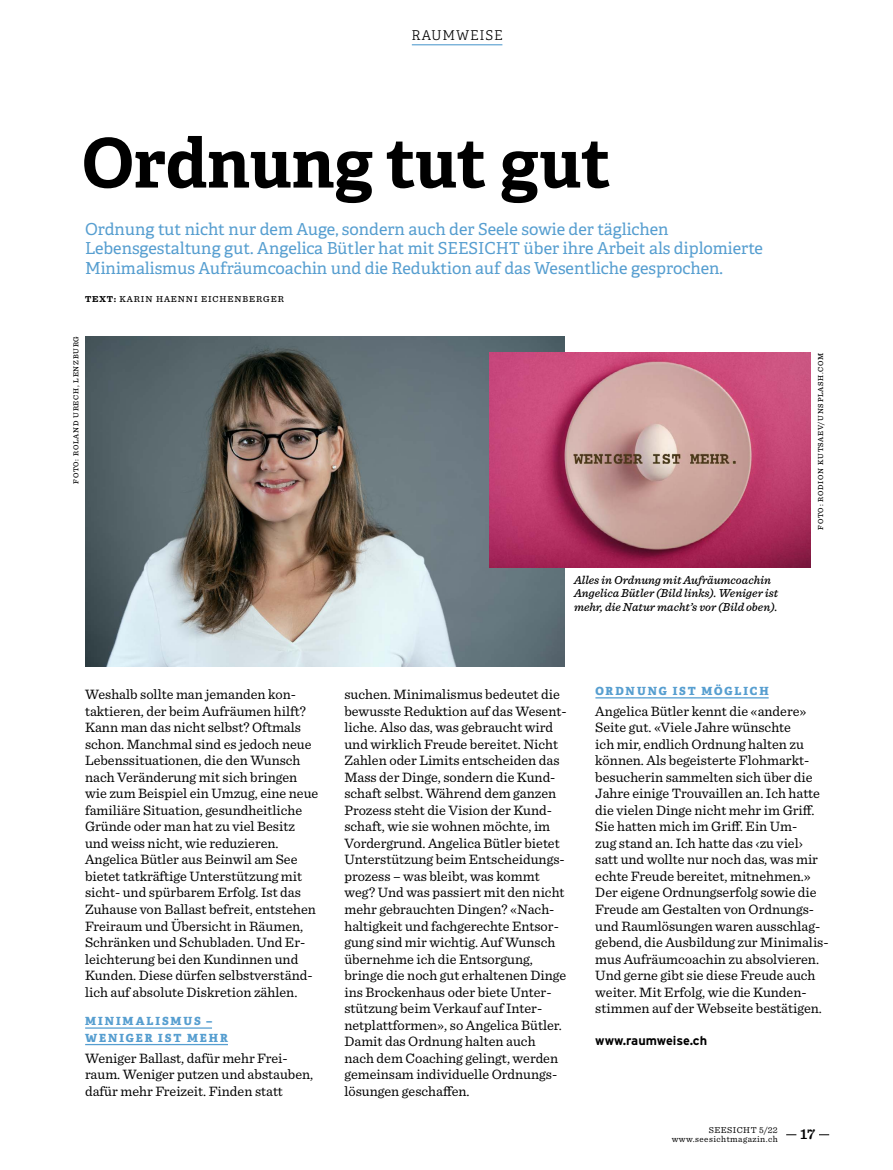
<style>
.page{position:relative;width:893px;height:1170px;background:#fff}
.page>*{position:absolute;margin:0;border:0;box-sizing:border-box;transform-origin:0 0}
.Haupttitel_Adelle_Bo{font:700 68.25px "Adelle";color:#000}
.Lead_Adelle_Regular{font:16.5px/19.5px "Adelle";color:#569ed0}
.t1{font:600 15px "Sentinel";color:#000}
.Grundtext_Sentinel_9{font:14.25px/16.5px "Sentinel";color:#000}
.Rubriktitel_rechts{font:300 13.5px "Adelle";letter-spacing:.06em;color:#000}
.Grundtext_Box_Inters{font:700 12.75px "Interstate";color:#000}
.Bildlegende_Sentinel{font:italic 500 12px/13.5px "Sentinel";color:#000}
.Untertitel_Adelle_bl{font:800 11.25px/16.5px "Adelle";letter-spacing:.17em;color:#569ed0}
.t2{font:9px/9px "Sentinel";letter-spacing:.05em;color:#000;text-align:right}
.Text_Foto_by__unterh{font:500 9px "Sentinel";letter-spacing:.1em;color:#000}
.Copyright_Photos{font:500 7.5px "Sentinel";letter-spacing:.1em;color:#000}
.s1{font-weight:700}
</style>
<div class="page">
<hr style="left:85px;top:1027px;width:127px;height:1px;background:#569ed0">
<hr style="left:85px;top:1043px;width:143px;height:2px;background:#569ed0">
<img style="left:85px;top:336px;width:480px;height:330px">
<img style="left:489px;top:352px;width:322px;height:215px">
<hr style="left:595px;top:697px;width:174px;height:1px;background:#569ed0">
<hr style="left:412px;top:44px;width:90px;height:1px;background:#569ed0">
<p class="Rubriktitel_rechts" style="left:412px;top:27px;width:93px">RAUMWEISE</p>
<p class="Haupttitel_Adelle_Bo" style="left:82px;top:120px;width:531px">Ordnung tut gut</p>
<p class="Lead_Adelle_Regular" style="left:85px;top:219px;width:679px">Ordnung tut nicht nur dem Auge, sondern auch der Seele sowie der täglichen<br>Lebensgestaltung gut. Angelica Bütler hat mit SEESICHT über ihre Arbeit als diplomierte<br>Minimalismus Aufräumcoachin und die Reduktion auf das Wesentliche gesprochen.</p>
<p class="Text_Foto_by__unterh" style="left:85px;top:292px;width:200px"><span class="s1">TEXT:</span> KARIN HAENNI EICHENBERGER</p>
<p class="Copyright_Photos" style="left:70px;top:484px;width:149px;rotate:-90deg">FOTO: ROLAND URECH, LENZBURG</p>
<p class="Bildlegende_Sentinel" style="left:574px;top:572px;width:206px">Alles in Ordnung mit Aufräumcoachin<br>Angelica Bütler (Bild links). Weniger ist mehr, die Natur macht’s vor (Bild oben).</p>
<p class="Copyright_Photos" style="left:815px;top:529px;width:178px;rotate:-90deg">FOTO: RODION KUTSAEV/UNSPLASH.COM</p>
<p class="Grundtext_Sentinel_9" style="left:85px;top:685px;width:235px">Weshalb sollte man jemanden kon&shy;taktieren, der beim Aufräumen hilft?<br>Kann man das nicht selbst? Oftmals schon. Manchmal sind es jedoch neue Lebenssituationen, die den Wunsch nach Veränderung mit sich bringen wie zum Beispiel ein Umzug, eine neue familiäre Situation, gesundheitliche Gründe oder man hat zu viel Besitz und weiss nicht, wie reduzieren.<br>Angelica Bütler aus Beinwil am See bietet tatkräftige Unterstützung mit sicht- und spürbarem Erfolg. Ist das Zuhause von Ballast befreit, entstehen Freiraum und Übersicht in Räumen, Schränken und Schubladen. Und Er&shy;leichterung bei den Kundinnen und Kunden. Diese dürfen selbstverständ&shy;lich auf absolute Diskretion zählen.</p>
<p class="Untertitel_Adelle_bl" style="left:85px;top:1012px;width:144px">MINIMALISMUS –<br>WENIGER IST MEHR</p>
<p class="Grundtext_Sentinel_9" style="left:85px;top:1048px;width:230px">Weniger Ballast, dafür mehr Frei&shy;raum. Weniger putzen und abstauben, dafür mehr Freizeit. Finden statt</p>
<p class="Grundtext_Sentinel_9" style="left:344px;top:685px;width:224px">suchen. Minimalismus bedeutet die bewusste Reduktion auf das Wesent&shy;liche. Also das, was gebraucht wird und wirklich Freude bereitet. Nicht Zahlen oder Limits entscheiden das Mass der Dinge, sondern die Kund&shy;schaft selbst. Während dem ganzen Prozess steht die Vision der Kund&shy;schaft, wie sie wohnen möchte, im Vordergrund. Angelica Bütler bietet Unterstützung beim Entscheidungs&shy;prozess – was bleibt, was kommt weg? Und was passiert mit den nicht mehr gebrauchten Dingen? «Nach&shy;haltigkeit und fachgerechte Entsor&shy;gung sind mir wichtig. Auf Wunsch übernehme ich die Entsorgung, bringe die noch gut erhaltenen Dinge ins Brockenhaus oder biete Unter&shy;stützung beim Verkauf auf Inter&shy;netplattformen», so Angelica Bütler.<br>Damit das Ordnung halten auch nach dem Coaching gelingt, werden gemeinsam individuelle Ordnungs&shy;lösungen geschaffen.</p>
<p class="Untertitel_Adelle_bl" style="left:595px;top:682px;width:175px">ORDNUNG IST MÖGLICH</p>
<p class="Grundtext_Sentinel_9" style="left:595px;top:702px;width:235px">Angelica Bütler kennt die «andere» Seite gut. «Viele Jahre wünschte<br>ich mir, endlich Ordnung halten zu können. Als begeisterte Flohmarkt&shy;besucherin sammelten sich über die Jahre einige Trouvaillen an. Ich hatte die vielen Dinge nicht mehr im Griff.<br>Sie hatten mich im Griff. Ein Um-<br>zug stand an. Ich hatte das ‹zu viel› satt und wollte nur noch das, was mir echte Freude bereitet, mitnehmen.» Der eigene Ordnungserfolg sowie die Freude am Gestalten von Ordnungs&shy;und Raumlösungen waren ausschlag&shy;gebend, die Ausbildung zur Minimalis&shy;mus Aufräumcoachin zu absolvieren.<br>Und gerne gibt sie diese Freude auch weiter. Mit Erfolg, wie die Kunden&shy;stimmen auf der Webseite bestätigen.</p>
<p class="Grundtext_Box_Inters" style="left:595px;top:1033px;width:113px">www.raumweise.ch</p>
<p class="t2" style="left:672px;top:1124px;width:107px">SEESICHT 5/22 www.seesichtmagazin.ch</p>
<p class="t1" style="left:800px;top:1121px;width:17px">17</p>
</div>
